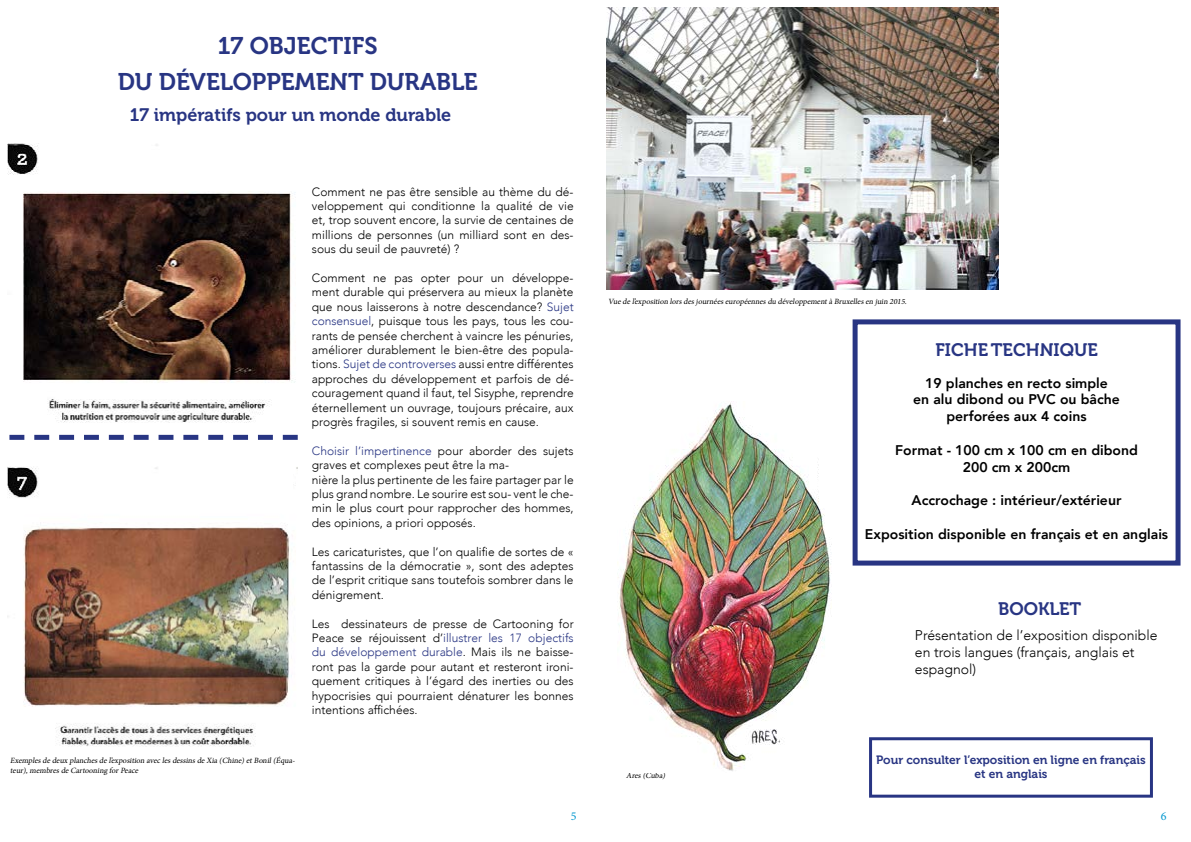
<style>
.page{position:relative;width:1191px;height:842px;background:#fff}
.page>*{position:absolute;margin:0;border:0;box-sizing:border-box;transform-origin:0 0}
.t1{font:24px/36px "Museo 700";color:#283583;text-align:center}
.t2{font:18px "Museo 700";color:#283583}
.t3{font:800 14px/16.8px "Avenir";color:#000;text-align:center}
.t4{font:300 14px/16.8px "Avenir";color:#000}
.t5{font:300 12px/14.4px "Avenir";color:#000;text-align:justify}
.t6{font:12px/14.4px "Museo 700";color:#283583;text-align:center}
.t7{font:12px "Minion Pro";color:#0097ce}
.t8{font:italic 8px/9.6px "Minion Pro";color:#000}
.s1{color:#283583}
</style>
<div class="page">
<div style="left:852px;top:319px;width:328px;height:247px;border:5px solid #283583"></div>
<img style="left:607px;top:8px;width:391px;height:282px">
<img style="left:8px;top:467px;width:290px;height:280px">
<img style="left:8px;top:143px;width:287px;height:280px">
<svg style="left:9px;top:435px;width:289px;height:5px"></svg>
<div style="left:244px;top:143px;width:54px;height:34px;background:#fff"></div>
<div style="left:239px;top:466px;width:54px;height:34px;background:#fff"></div>
<img style="left:617px;top:401px;width:215px;height:370px">
<div style="left:819px;top:450px;width:18px;height:57px;background:#fff"></div>
<div style="left:869px;top:737px;width:284px;height:61px;border:3px solid #283583"></div>
<h1 class="t1" style="left:118px;top:28px;width:362px">17 OBJECTIFS<br>DU DÉVELOPPEMENT DURABLE</h1>
<h2 class="t2" style="left:130px;top:105px;width:323px">17 impératifs pour un monde durable</h2>
<p class="t5" style="left:312px;top:184px;width:263px">Comment ne pas être sensible au thème du dé&shy;veloppement qui conditionne la qualité de vie et, trop souvent encore, la survie de centaines de millions de personnes (un milliard sont en des&shy;sous du seuil de pauvreté) ?</p>
<p class="t5" style="left:312px;top:271px;width:263px">Comment ne pas opter pour un développe&shy;ment durable qui préservera au mieux la planète que nous laisserons à notre descendance? <span class="s1">Sujet consensuel</span>, puisque tous les pays, tous les cou&shy;rants de pensée cherchent à vaincre les pénuries, améliorer durablement le bien-être des popula&shy;tions. <span class="s1">Sujet de controverses</span> aussi entre différentes approches du développement et parfois de dé&shy;couragement quand il faut, tel Sisyphe, reprendre éternellement un ouvrage, toujours précaire, aux progrès fragiles, si souvent remis en cause.</p>
<p class="t5" style="left:312px;top:443px;width:263px;text-align:left"><span class="s1">Choisir l’impertinence</span> pour aborder des sujets graves et complexes peut être la ma-<br>nière la plus pertinente de les faire partager par le plus grand nombre. Le sourire est sou- vent le che&shy;min le plus court pour rapprocher des hommes, des opinions, a priori opposés.</p>
<p class="t5" style="left:312px;top:544px;width:263px">Les caricaturistes, que l’on qualifie de sortes de « fantassins de la démocratie », sont des adeptes de l’esprit critique sans toutefois sombrer dans le dénigrement.</p>
<p class="t5" style="left:312px;top:616px;width:263px">Les dessinateurs de presse de Cartooning for Peace se réjouissent d’<span class="s1">illustrer les 17 objectifs du développement durable</span>. Mais ils ne baisse&shy;ront pas la garde pour autant et resteront ironi&shy;quement critiques à l’égard des inerties ou des hypocrisies qui pourraient dénaturer les bonnes intentions affichées.</p>
<p class="t8" style="left:608px;top:297px;width:302px">Vue de l’exposition lorsdesj ournéeseuropéennesdu développementà Bruxellesen juin 2015.</p>
<h2 class="t2" style="left:935px;top:340px;width:164px">FICHETECHNIQUE</h2>
<p class="t3" style="left:913px;top:374px;width:208px">19 planches en recto simple<br>en alu dibond ou PVC ou bâche perforées aux 4 coins</p>
<p class="t3" style="left:895px;top:442px;width:244px">Format - 100 cm x 100 cm en dibond<br>200 cm x 200cm</p>
<p class="t3" style="left:911px;top:492px;width:211px">Accrochage : intérieur/extérieur</p>
<p class="t3" style="left:865px;top:526px;width:305px">Exposition disponible en français et en anglais</p>
<h2 class="t2" style="left:998px;top:599px;width:84px">BOOKLET</h2>
<p class="t4" style="left:915px;top:627px;width:244px">Présentation de l’exposition disponible en trois langues (français, anglais et espagnol)</p>
<p class="t8" style="left:10px;top:756px;width:288px">Exemplesde deux planchesde l’exposition avec lesdessinsde Xia (Chine)etBonil(Équa&shy;teur),membresde Cartooning forPeace</p>
<p class="t6" style="left:876px;top:752px;width:271px">Pour consulter l’exposition en ligne en français et en anglais</p>
<p class="t8" style="left:626px;top:771px;width:42px">Ares(Cuba)</p>
<p class="t7" style="left:571px;top:808px;width:7px">5</p>
<p class="t7" style="left:1161px;top:808px;width:7px">6</p>
</div>
